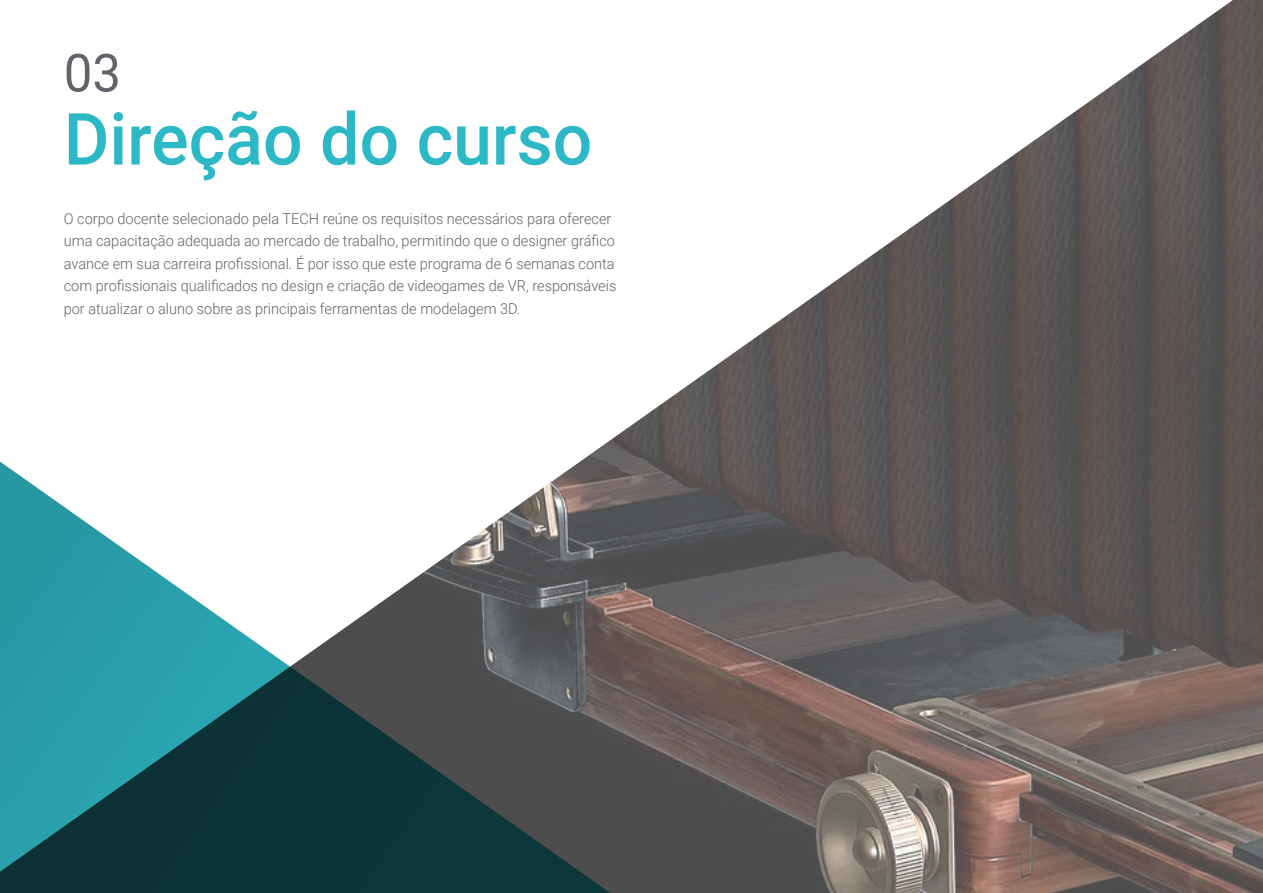
<style>
.page{position:relative;width:1263px;height:893px;background:#fff}
.page>*{position:absolute;margin:0;border:0;box-sizing:border-box;transform-origin:0 0}
.t1{font:500 72px "Roboto";color:#2db8c5}
.t2{font:52.5px "Roboto";color:#61646a}
.t3{font:300 15px/22.5px "Roboto";color:#61646a}
</style>
<div class="page">
<img style="left:602px;top:0;width:661px;height:893px">
<svg style="left:0;top:446px;width:640px;height:447px"></svg>
<h2 class="t2" style="left:64px;top:36px;width:59px">03</h2>
<h1 class="t1" style="left:64px;top:89px;width:530px">Direção do curso</h1>
<p class="t3" style="left:64px;top:207px;width:554px">O corpo docente selecionado pela TECH reúne os requisitos necessários para oferecer uma capacitação adequada ao mercado de trabalho, permitindo que o designer gráfico avance em sua carreira profissional. É por isso que este programa de 6 semanas conta com profissionais qualificados no design e criação de videogames de VR, responsáveis por atualizar o aluno sobre as principais ferramentas de modelagem 3D.</p>
</div>
